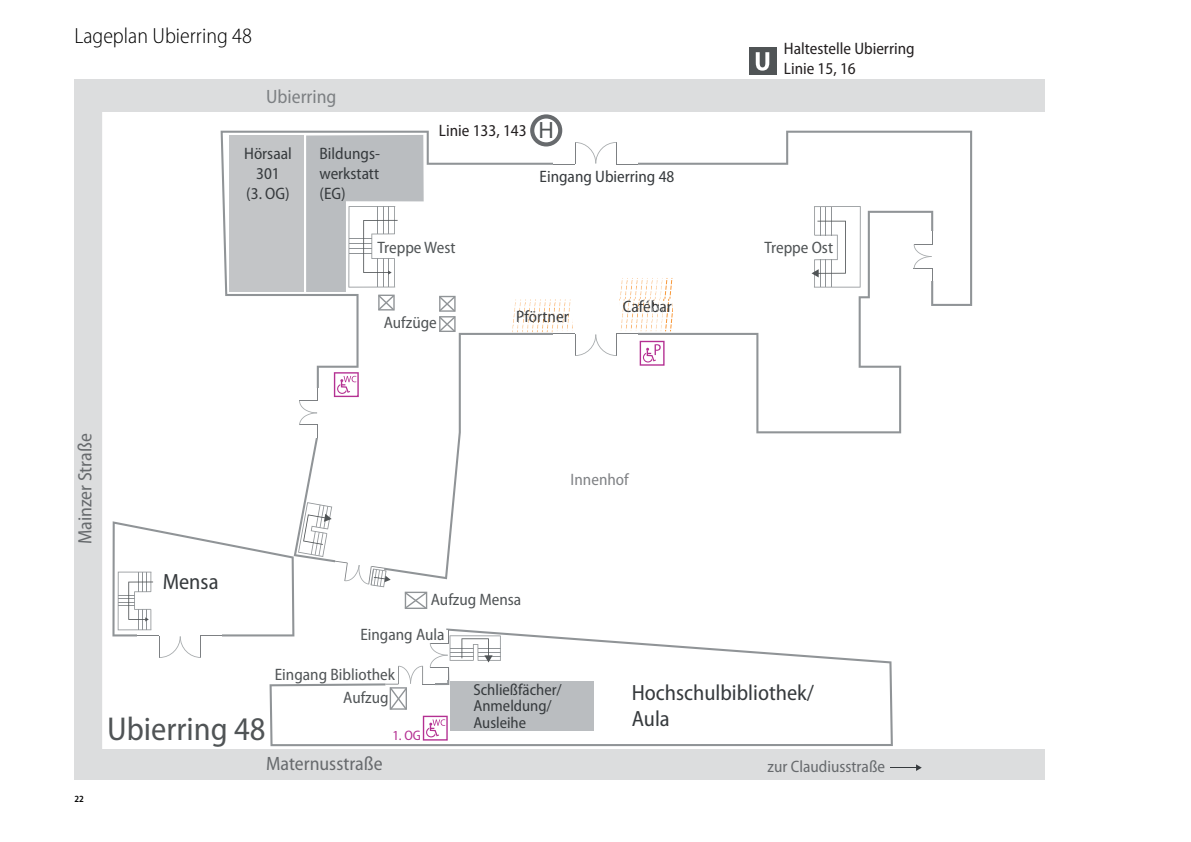
<style>
.page{position:relative;width:1191px;height:842px;background:#fff}
.page>*{position:absolute;margin:0;border:0;box-sizing:border-box;transform-origin:0 0}
.t1{font:semi-condensed 33.2px "Myriad Pro";color:#505456}
.t2{font:23.7px "Myriad Pro";color:#505456}
.t3{font:semi-condensed 22.1px/26.5px "Myriad Pro";color:#363a3d}
.t4{font:300 semi-condensed 22px "Myriad Pro";color:#000}
.t5{font:semi-condensed 19.3px "Myriad Pro";color:#676a6d}
.t6{font:semi-condensed 19.3px "Myriad Pro";color:#7d8083}
.t7{font:semi-condensed 16.6px/35.4px "Myriad Pro";color:#505456}
.t8{font:semi-condensed 16.6px/19.9px "Myriad Pro";color:#363a3d;text-align:center}
.t9{font:semi-condensed 16.6px/19.9px "Myriad Pro";color:#231f20}
.t10{font:semi-condensed 16.6px "Myriad Pro";color:#676a6d}
.t11{font:semi-condensed 16.6px "Myriad Pro";color:#808285}
.t12{font:semi-condensed 16px/16.6px "Myriad Pro";color:#363a3d}
.t13{font:semi-condensed 13.8px "Myriad Pro";color:#b43092}
.t14{font:600 semi-condensed 9.5px "Myriad Pro";color:#000}
</style>
<div class="page">
<svg style="left:270px;top:632px;width:623px;height:114px"></svg>
<svg style="left:221px;top:131px;width:751px;height:371px"></svg>
<div style="left:74px;top:79px;width:971px;height:33px;background:#dcddde"></div>
<div style="left:74px;top:99px;width:28px;height:679px;background:#dcddde"></div>
<div style="left:74px;top:749px;width:971px;height:31px;background:#dcddde"></div>
<div style="left:229px;top:136px;width:74px;height:156px;background:#c3c5c7"></div>
<div style="left:450px;top:681px;width:144px;height:50px;background:#babdc0"></div>
<div style="left:553px;top:140px;width:84px;height:28px;background:#fff"></div>
<svg style="left:912px;top:231px;width:23px;height:50px"></svg>
<svg style="left:913px;top:231px;width:19px;height:50px"></svg>
<div style="left:297px;top:388px;width:22px;height:49px;background:#fff"></div>
<svg style="left:299px;top:388px;width:19px;height:50px"></svg>
<svg style="left:439px;top:296px;width:16px;height:36px"></svg>
<svg style="left:306px;top:135px;width:118px;height:175px"></svg>
<svg style="left:811px;top:206px;width:49px;height:82px"></svg>
<svg style="left:112px;top:502px;width:389px;height:208px"></svg>
<svg style="left:530px;top:114px;width:108px;height:51px"></svg>
<div style="left:749px;top:47px;width:27px;height:28px;background:#505456"></div>
<svg style="left:755px;top:52px;width:14px;height:19px"></svg>
<svg style="left:890px;top:764px;width:31px;height:7px"></svg>
<svg style="left:423px;top:716px;width:25px;height:25px"></svg>
<svg style="left:334px;top:372px;width:25px;height:25px"></svg>
<svg style="left:553px;top:278px;width:120px;height:88px"></svg>
<img style="left:619px;top:278px;width:45px;height:40px">
<img style="left:512px;top:300px;width:60px;height:32px">
<h3 class="t4" style="left:74px;top:24px;width:179px">Lageplan Ubierring 48</h3>
<p class="t6" style="left:266px;top:86px;width:72px">Ubierring</p>
<p class="t8" style="left:244px;top:144px;width:49px">Hörsaal<br>301<br>(3. OG)</p>
<p class="t8" style="left:319px;top:144px;width:62px;text-align:justify">Bildungs&shy;werkstatt (EG)</p>
<p class="t9" style="left:439px;top:121px;width:89px">Linie 133, 143</p>
<h2 class="t2" style="left:538px;top:116px;width:17px">H</h2>
<p class="t8" style="left:539px;top:167px;width:136px">Eingang Ubierring 48</p>
<p class="t9" style="left:784px;top:39px;width:132px">Haltestelle Ubierring<br>Linie 15, 16</p>
<p class="t7" style="left:377px;top:230px;width:79px">Treppe West</p>
<p class="t7" style="left:764px;top:230px;width:70px">Treppe Ost</p>
<p class="t7" style="left:384px;top:306px;width:54px">Aufzüge</p>
<p class="t8" style="left:516px;top:307px;width:54px">Pförtner</p>
<p class="t8" style="left:623px;top:296px;width:50px">Cafébar</p>
<p class="t5" style="left:75px;top:544px;width:113px;rotate:-90deg">Mainzer Straße</p>
<p class="t14" style="left:74px;top:794px;width:11px">22</p>
<p class="t11" style="left:570px;top:471px;width:60px">Innenhof</p>
<h3 class="t3" style="left:163px;top:568px;width:57px">Mensa</h3>
<h1 class="t1" style="left:107px;top:711px;width:160px">Ubierring 48</h1>
<p class="t7" style="left:360px;top:582px;width:162px;text-indent:70px">Aufzug Mensa<br>Eingang Aula</p>
<p class="t7" style="left:275px;top:657px;width:122px">Eingang Bibliothek</p>
<p class="t7" style="left:343px;top:680px;width:47px">Aufzug</p>
<p class="t13" style="left:392px;top:727px;width:30px">1. OG</p>
<p class="t12" style="left:473px;top:681px;width:90px">Schließfächer/<br>Anmeldung/<br>Ausleihe</p>
<h3 class="t3" style="left:632px;top:680px;width:184px">Hochschulbibliothek/<br>Aula</h3>
<p class="t5" style="left:266px;top:753px;width:118px">Maternusstraße</p>
<p class="t10" style="left:767px;top:757px;width:119px">zur Claudiusstraße</p>
</div>
